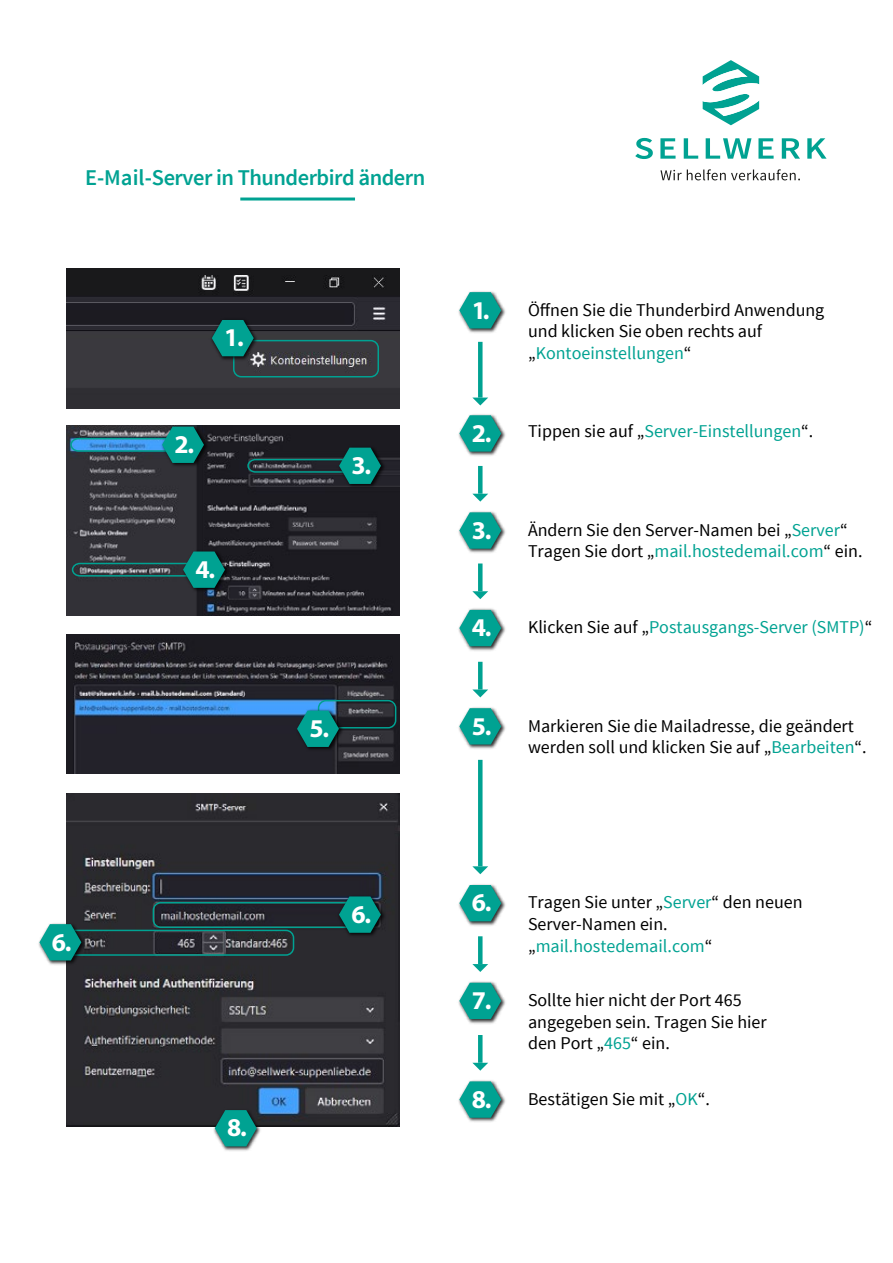
<style>
.page{position:relative;width:893px;height:1263px;background:#fff}
.page>*{position:absolute;margin:0;border:0;box-sizing:border-box;transform-origin:0 0}
.t1{font:700 25.65px "Myriad Pro";color:#fff}
.t2{font:600 22.5px "Source Sans Pro";letter-spacing:-.02em;color:#00a292}
.t3{font:18px/21.6px "Source Sans Pro";color:#000}
.t4{font:18px "Source Sans Pro";color:#00a292}
.s1{font-family:"Myriad Pro";font-weight:700;font-size:25.65px;color:#fff}
.s2{color:#00a292}
.s3{color:#000}
</style>
<div class="page">
<svg style="left:703px;top:60px;width:56px;height:65px"></svg>
<svg style="left:635px;top:138px;width:18px;height:21px"></svg>
<svg style="left:660px;top:138px;width:16px;height:21px"></svg>
<svg style="left:684px;top:138px;width:14px;height:21px"></svg>
<svg style="left:706px;top:138px;width:45px;height:21px"></svg>
<svg style="left:758px;top:138px;width:16px;height:21px"></svg>
<svg style="left:782px;top:138px;width:18px;height:21px"></svg>
<svg style="left:807px;top:138px;width:20px;height:21px"></svg>
<svg style="left:660px;top:169px;width:140px;height:11px"></svg>
<hr style="left:240px;top:198px;width:115px;height:3px;background:#00a292">
<img style="left:458px;top:291px;width:48px;height:42px">
<svg style="left:459px;top:292px;width:42px;height:36px;background:#34ada1"></svg>
<img style="left:458px;top:414px;width:48px;height:42px">
<svg style="left:459px;top:415px;width:42px;height:37px;background:#36ada1"></svg>
<img style="left:458px;top:511px;width:48px;height:42px">
<svg style="left:459px;top:512px;width:42px;height:37px;background:#36ada2"></svg>
<div style="left:478px;top:342px;width:5px;height:56px;background:#00a292"></div>
<svg style="left:473px;top:398px;width:15px;height:7px"></svg>
<div style="left:478px;top:466px;width:5px;height:28px;background:#00a292"></div>
<svg style="left:472px;top:494px;width:16px;height:8px"></svg>
<img style="left:458px;top:608px;width:48px;height:43px">
<svg style="left:459px;top:610px;width:42px;height:36px;background:#33aca0"></svg>
<div style="left:478px;top:563px;width:5px;height:28px;background:#00a292"></div>
<svg style="left:472px;top:591px;width:16px;height:8px"></svg>
<img style="left:458px;top:707px;width:48px;height:42px">
<svg style="left:459px;top:708px;width:42px;height:36px;background:#34ada1"></svg>
<div style="left:478px;top:662px;width:5px;height:27px;background:#00a292"></div>
<svg style="left:472px;top:689px;width:16px;height:8px"></svg>
<img style="left:458px;top:981px;width:48px;height:43px">
<svg style="left:459px;top:983px;width:42px;height:36px;background:#32aca0"></svg>
<div style="left:478px;top:936px;width:5px;height:28px;background:#00a292"></div>
<svg style="left:472px;top:964px;width:16px;height:8px"></svg>
<img style="left:458px;top:1080px;width:48px;height:42px">
<svg style="left:459px;top:1081px;width:42px;height:37px;background:#36aea2"></svg>
<div style="left:478px;top:1035px;width:5px;height:28px;background:#00a292"></div>
<svg style="left:472px;top:1063px;width:16px;height:8px"></svg>
<img style="left:458px;top:884px;width:48px;height:42px">
<svg style="left:459px;top:885px;width:42px;height:36px;background:#33ada1"></svg>
<div style="left:478px;top:760px;width:5px;height:106px;background:#00a292"></div>
<svg style="left:472px;top:866px;width:16px;height:8px"></svg>
<img style="left:66px;top:268px;width:334px;height:140px">
<div style="left:233px;top:340px;width:146px;height:37px;border:2px solid #00a292;border-radius:7px"></div>
<img style="left:209px;top:317px;width:51px;height:45px">
<svg style="left:212px;top:320px;width:42px;height:36px;background:#098378"></svg>
<img style="left:66px;top:425px;width:333px;height:190px">
<img style="left:66px;top:635px;width:334px;height:138px">
<img style="left:66px;top:794px;width:334px;height:333px">
<img style="left:159px;top:425px;width:51px;height:44px">
<svg style="left:70px;top:427px;width:134px;height:36px;background:#2f7080"></svg>
<img style="left:336px;top:445px;width:51px;height:45px">
<svg style="left:247px;top:448px;width:134px;height:36px;background:#1f4f4f"></svg>
<div style="left:318px;top:700px;width:78px;height:28px;border:2px solid #00a292;border-radius:8px"></div>
<div style="left:153px;top:902px;width:205px;height:26px;border:2px solid #00a292;border-radius:8px"></div>
<img style="left:180px;top:548px;width:51px;height:46px">
<svg style="left:71px;top:551px;width:154px;height:37px;background:#2b5555"></svg>
<img style="left:294px;top:708px;width:51px;height:45px">
<svg style="left:297px;top:711px;width:42px;height:36px;background:#08857d"></svg>
<img style="left:336px;top:893px;width:51px;height:46px">
<svg style="left:339px;top:896px;width:42px;height:37px;background:#088279"></svg>
<div style="left:66px;top:930px;width:228px;height:26px;border:2px solid #00a292;border-radius:8px"></div>
<img style="left:38px;top:921px;width:50px;height:45px">
<svg style="left:39px;top:924px;width:42px;height:36px;background:#239d92"></svg>
<img style="left:212px;top:1107px;width:51px;height:44px">
<svg style="left:215px;top:1110px;width:42px;height:36px;background:#1b9489"></svg>
<p class="t2" style="left:85px;top:163px;width:342px">E-Mail-Server in Thunderbird ändern</p>
<h1 class="t1" style="left:224px;top:321px;width:21px">1.</h1>
<h1 class="t1" style="left:174px;top:428px;width:21px">2.</h1>
<h1 class="t1" style="left:195px;top:552px;width:21px">4.</h1>
<h1 class="t1" style="left:351px;top:449px;width:21px">3.</h1>
<h1 class="t1" style="left:309px;top:712px;width:21px">5.</h1>
<p class="t3" style="left:528px;top:299px;width:298px;text-indent:-56px"><span class="s1">1.</span> Öffnen Sie die Thunderbird Anwendung und klicken Sie oben rechts auf „<span class="s2">Kontoeinstellungen</span>“</p>
<p class="t4" style="left:472px;top:420px;width:343px"><span class="s1">2.</span> <span class="s3">Tippen sie auf „</span>Server-Einstellungen<span class="s3">“.</span></p>
<p class="t3" style="left:528px;top:519px;width:336px;text-indent:-56px"><span class="s1">3.</span> Ändern Sie den Server-Namen bei „<span class="s2">Server</span>“<br>Tragen Sie dort „<span class="s2">mail.hostedemail.com</span>“ ein.</p>
<p class="t4" style="left:472px;top:616px;width:402px"><span class="s1">4.</span> <span class="s3">Klicken Sie auf „</span>Postausgangs-Server (SMTP)<span class="s3">“</span></p>
<p class="t3" style="left:528px;top:715px;width:340px;text-indent:-56px"><span class="s1">5.</span> Markieren Sie die Mailadresse, die geändert werden soll und klicken Sie auf „<span class="s2">Bearbeiten</span>“.</p>
<h1 class="t1" style="left:52px;top:925px;width:21px">6.</h1>
<h1 class="t1" style="left:227px;top:1111px;width:21px">8.</h1>
<h1 class="t1" style="left:351px;top:897px;width:21px">6.</h1>
<p class="t3" style="left:528px;top:892px;width:276px;text-indent:-56px"><span class="s1">6.</span> Tragen Sie unter „<span class="s2">Server</span>“ den neuen<br>Server-Namen ein. „<span class="s2">mail.hostedemail.com</span>“</p>
<p class="t3" style="left:528px;top:990px;width:240px;text-indent:-56px"><span class="s1">7.</span> Sollte hier nicht der Port 465 angegeben sein. Tragen Sie hier den Port „<span class="s2">465</span>“ ein.</p>
<p class="t3" style="left:472px;top:1088px;width:240px"><span class="s1">8.</span> Bestätigen Sie mit „<span class="s2">OK</span>“.</p>
</div>
